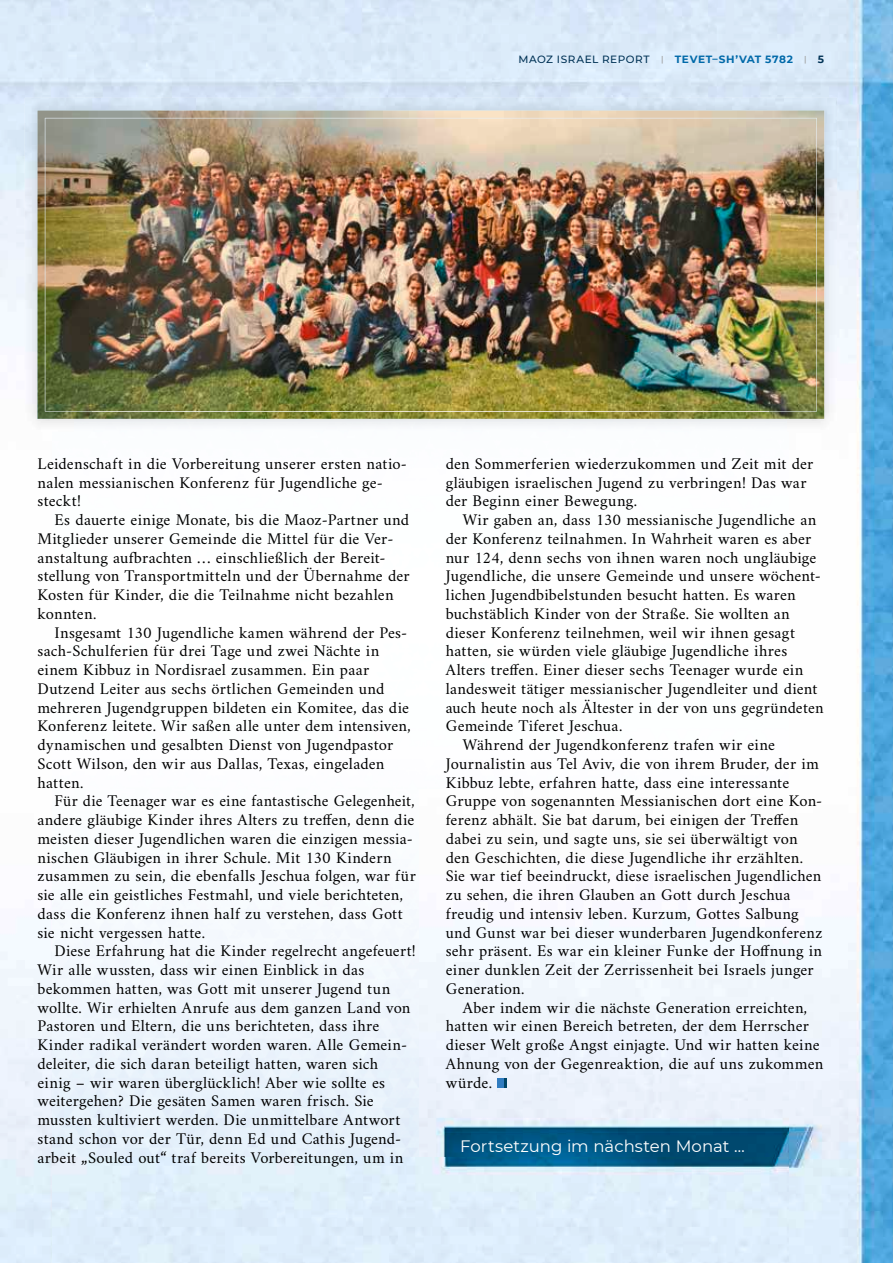
<style>
.page{position:relative;width:893px;height:1263px;background:#fff}
.page>*{position:absolute;margin:0;border:0;box-sizing:border-box;transform-origin:0 0}
.t1{font:16.5px/18.8px "Amiri";letter-spacing:.01em;color:#000}
.t2{font:16.5px "Montserrat";color:#fff}
.t3{font:500 10.5px "Montserrat";letter-spacing:.055em;color:#003255}
.s1{font-weight:700;color:#0069a9}
.s2{font-weight:700}
</style>
<div class="page">
<img style="left:0;top:0;width:893px;height:105px">
<img style="left:789px;top:105px;width:104px;height:1158px">
<img style="left:52px;top:432px;width:737px;height:831px">
<div style="left:497px;top:1078px;width:10px;height:10px;background:#317cc0"></div>
<svg style="left:505px;top:1078px;width:2px;height:10px"></svg>
<img style="left:25px;top:98px;width:812px;height:47px">
<img style="left:25px;top:145px;width:50px;height:285px">
<img style="left:787px;top:145px;width:50px;height:287px">
<img style="left:38px;top:111px;width:786px;height:308px">
<img style="left:45px;top:118px;width:772px;height:49px">
<img style="left:45px;top:167px;width:48px;height:244px">
<img style="left:768px;top:167px;width:49px;height:244px">
<img style="left:93px;top:411px;width:676px;height:1px">
<p class="t3" style="left:519px;top:52px;width:307px">MAOZ ISRAEL REPORT <sup>|</sup> <span class="s1">TEVET–SH’VAT 5782</span> <sup>|</sup> <span class="s2">5</span></p>
<p class="t1" style="left:38px;top:454px;width:371px">Leidenschaft in die Vorbereitung unserer ersten natio&shy;nalen messianischen Konferenz für Jugendliche ge&shy;steckt!</p>
<p class="t1" style="left:38px;top:510px;width:374px;text-indent:17px">Es dauerte einige Monate, bis die Maoz-Partner und Mitglieder unserer Gemeinde die Mittel für die Ver&shy;anstaltung aufbrachten … einschließlich der Bereit&shy;stellung von Transportmitteln und der Übernahme der Kosten für Kinder, die die Teilnahme nicht bezahlen konnten.</p>
<p class="t1" style="left:38px;top:622px;width:375px;text-indent:17px">Insgesamt 130 Jugendliche kamen während der Pes&shy;sach-Schulferien für drei Tage und zwei Nächte in einem Kibbuz in Nordisrael zusammen. Ein paar Dutzend Leiter aus sechs örtlichen Gemeinden und mehreren Jugendgruppen bildeten ein Komitee, das die Konferenz leitete. Wir saßen alle unter dem intensiven, dynamischen und gesalbten Dienst von Jugendpastor Scott Wilson, den wir aus Dallas, Texas, eingeladen hatten.</p>
<p class="t1" style="left:38px;top:791px;width:380px;text-indent:17px">Für die Teenager war es eine fantastische Gelegenheit, andere gläubige Kinder ihres Alters zu treffen, denn die meisten dieser Jugendlichen waren die einzigen messia&shy;nischen Gläubigen in ihrer Schule. Mit 130 Kindern zusammen zu sein, die ebenfalls Jeschua folgen, war für sie alle ein geistliches Festmahl, und viele berichteten, dass die Konferenz ihnen half zu verstehen, dass Gott sie nicht vergessen hatte.</p>
<p class="t1" style="left:38px;top:941px;width:380px;text-indent:17px">Diese Erfahrung hat die Kinder regelrecht angefeuert!<br>Wir alle wussten, dass wir einen Einblick in das bekommen hatten, was Gott mit unserer Jugend tun wollte. Wir erhielten Anrufe aus dem ganzen Land von Pastoren und Eltern, die uns berichteten, dass ihre Kinder radikal verändert worden waren. Alle Gemein&shy;deleiter, die sich daran beteiligt hatten, waren sich<br>einig – wir waren überglücklich! Aber wie sollte es weitergehen? Die gesäten Samen waren frisch. Sie mussten kultiviert werden. Die unmittelbare Antwort stand schon vor der Tür, denn Ed und Cathis Jugend&shy;arbeit „Souled out“ traf bereits Vorbereitungen, um in</p>
<p class="t1" style="left:446px;top:454px;width:369px">den Sommerferien wiederzukommen und Zeit mit der gläubigen israelischen Jugend zu verbringen! Das war der Beginn einer Bewegung.</p>
<p class="t1" style="left:463px;top:510px;width:355px">Wir gaben an, dass 130 messianische Jugendliche an</p>
<p class="t1" style="left:446px;top:529px;width:367px">der Konferenz teilnahmen. In Wahrheit waren es aber</p>
<p class="t1" style="left:446px;top:547px;width:372px">nur 124, denn sechs von ihnen waren noch ungläubige</p>
<p class="t1" style="left:446px;top:566px;width:377px">Jugendliche, die unsere Gemeinde und unsere wöchent-</p>
<p class="t1" style="left:446px;top:585px;width:352px">lichen Jugendbibelstunden besucht hatten. Es waren</p>
<p class="t1" style="left:446px;top:604px;width:346px">buchstäblich Kinder von der Straße. Sie wollten an</p>
<p class="t1" style="left:446px;top:622px;width:351px">dieser Konferenz teilnehmen, weil wir ihnen gesagt</p>
<p class="t1" style="left:446px;top:641px;width:343px">hatten, sie würden viele gläubige Jugendliche ihres</p>
<p class="t1" style="left:446px;top:660px;width:359px">Alters treffen. Einer dieser sechs Teenager wurde ein</p>
<p class="t1" style="left:446px;top:679px;width:373px">landesweit tätiger messianischer Jugendleiter und dient</p>
<p class="t1" style="left:446px;top:697px;width:379px">auch heute noch als Ältester in der von uns gegründeten</p>
<p class="t1" style="left:446px;top:716px;width:178px">Gemeinde Tiferet Jeschua.</p>
<p class="t1" style="left:463px;top:735px;width:314px">Während der Jugendkonferenz trafen wir eine</p>
<p class="t1" style="left:446px;top:754px;width:375px">Journalistin aus Tel Aviv, die von ihrem Bruder, der im</p>
<p class="t1" style="left:446px;top:772px;width:345px">Kibbuz lebte, erfahren hatte, dass eine interessante</p>
<p class="t1" style="left:446px;top:791px;width:378px">Gruppe von sogenannten Messianischen dort eine Kon-</p>
<p class="t1" style="left:446px;top:810px;width:354px">ferenz abhält. Sie bat darum, bei einigen der Treffen</p>
<p class="t1" style="left:446px;top:829px;width:353px">dabei zu sein, und sagte uns, sie sei überwältigt von</p>
<p class="t1" style="left:446px;top:847px;width:359px">den Geschichten, die diese Jugendliche ihr erzählten.</p>
<p class="t1" style="left:446px;top:866px;width:377px">Sie war tief beeindruckt, diese israelischen Jugendlichen</p>
<p class="t1" style="left:446px;top:885px;width:346px">zu sehen, die ihren Glauben an Gott durch Jeschua</p>
<p class="t1" style="left:446px;top:904px;width:355px">freudig und intensiv leben. Kurzum, Gottes Salbung</p>
<p class="t1" style="left:446px;top:922px;width:378px">und Gunst war bei dieser wunderbaren Jugendkonferenz</p>
<p class="t1" style="left:446px;top:941px;width:378px">sehr präsent. Es war ein kleiner Funke der Hoffnung in</p>
<p class="t1" style="left:446px;top:960px;width:369px">einer dunklen Zeit der Zerrissenheit bei Israels junger</p>
<p class="t1" style="left:446px;top:979px;width:80px">Generation.</p>
<p class="t1" style="left:463px;top:997px;width:346px">Aber indem wir die nächste Generation erreichten,</p>
<p class="t1" style="left:446px;top:1016px;width:365px">hatten wir einen Bereich betreten, der dem Herrscher</p>
<p class="t1" style="left:446px;top:1035px;width:375px">dieser Welt große Angst einjagte. Und wir hatten keine</p>
<p class="t1" style="left:446px;top:1054px;width:379px">Ahnung von der Gegenreaktion, die auf uns zukommen</p>
<p class="t1" style="left:446px;top:1072px;width:48px">würde.</p>
<p class="t2" style="left:460px;top:1135px;width:286px">Fortsetzung im nächsten Monat …</p>
</div>
